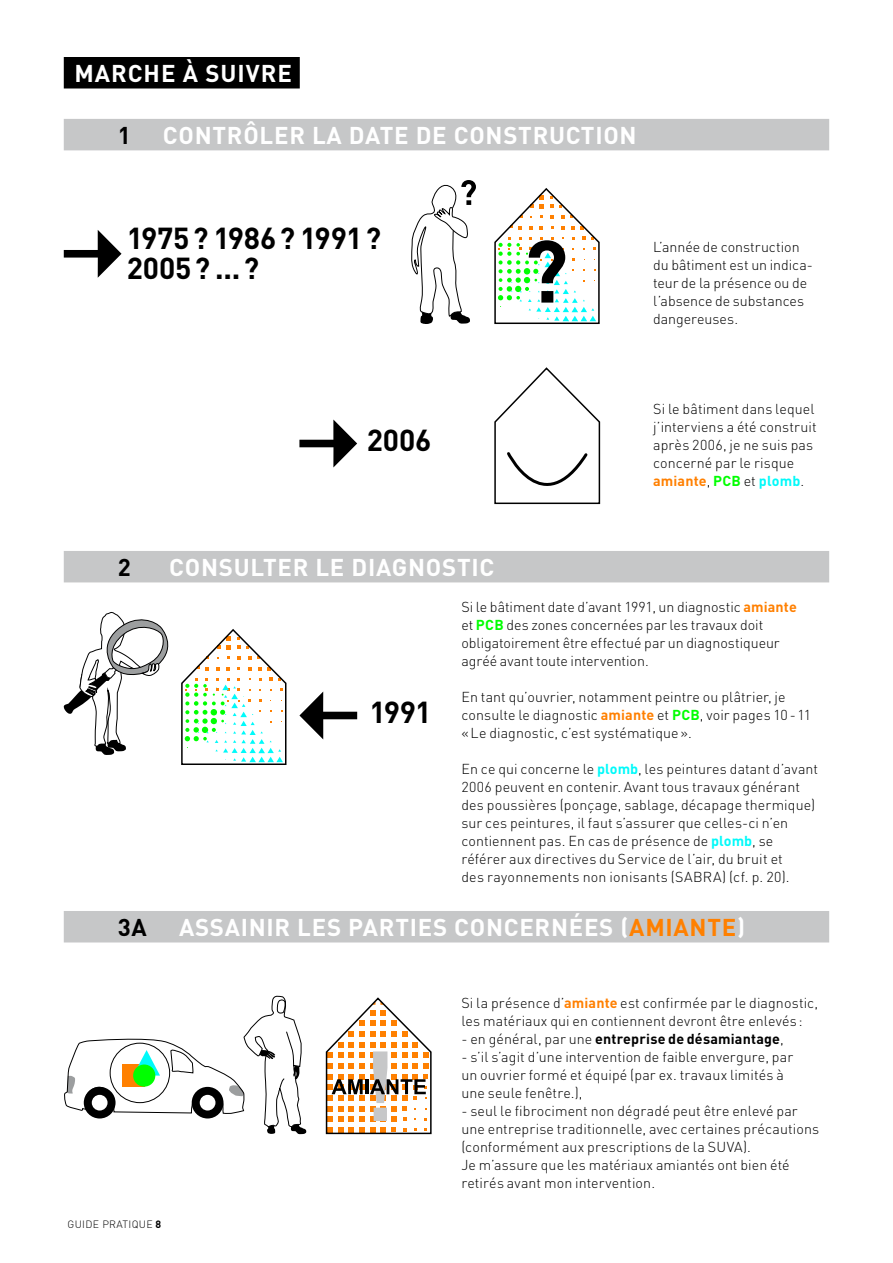
<style>
.page{position:relative;width:893px;height:1263px;background:#fff}
.page>*{position:absolute;margin:0;border:0;box-sizing:border-box;transform-origin:0 0}
.t1{font:700 30px/30px "DIN Pro";letter-spacing:-.01em;color:#000}
.t2{font:700 24px "DIN";letter-spacing:.03em;color:#fff}
.t3{font:700 24px "DIN Pro";letter-spacing:.04em;color:#fff}
.t4{font:700 24px "DIN";letter-spacing:.03em;color:#ff8000}
.t5{font:700 24px "DIN";color:#000}
.t6{font:300 14.25px/18px "DIN Pro";letter-spacing:.005em;color:#000}
.t7{font:700 14.25px "DIN Pro";letter-spacing:.01em;color:#000}
.t8{font:300 10.5px "DIN Pro";letter-spacing:.03em;color:#000}
.s1{font-weight:700;color:#ff8000}
.s2{font-weight:700;color:#0f0}
.s3{font-weight:700;color:#00fafa}
.s4{color:#fff}
.s5{font-weight:700}
.s6{font-weight:300}
</style>
<div class="page">
<svg style="left:63px;top:574px;width:224px;height:191px"></svg>
<svg style="left:494px;top:188px;width:106px;height:136px"></svg>
<svg style="left:494px;top:367px;width:107px;height:138px"></svg>
<svg style="left:411px;top:180px;width:65px;height:144px"></svg>
<div style="left:64px;top:57px;width:236px;height:31px;background:#000"></div>
<div style="left:64px;top:119px;width:765px;height:31px;background:#c6c7c8"></div>
<div style="left:64px;top:911px;width:765px;height:31px;background:#c6c7c8"></div>
<svg style="left:299px;top:691px;width:58px;height:48px"></svg>
<svg style="left:299px;top:419px;width:58px;height:48px"></svg>
<svg style="left:64px;top:230px;width:58px;height:48px"></svg>
<div style="left:64px;top:551px;width:765px;height:31px;background:#c6c7c8"></div>
<svg style="left:325px;top:997px;width:107px;height:138px"></svg>
<svg style="left:64px;top:995px;width:242px;height:139px"></svg>
<div style="left:133px;top:1064px;width:22px;height:23px;background:#0f0;border-radius:50%"></div>
<h2 class="t3" style="left:74px;top:53px;width:219px">march e à suivre</h2>
<h2 class="t5" style="left:118px;top:120px;width:15px">1</h2>
<h2 class="t2" style="left:163px;top:120px;width:17px">CONTR</h2>
<h2 class="t2" style="left:243px;top:120px;width:32px">ÔLER</h2>
<h2 class="t2" style="left:312px;top:120px;width:158px">LA DATE DE CONSTRUCTION</h2>
<h1 class="t1" style="left:127px;top:220px;width:256px">1975? 1986? 1991?<br>2005? ...?</h1>
<h1 class="t1" style="left:367px;top:421px;width:66px">2006</h1>
<h2 class="t5" style="left:118px;top:552px;width:15px">2</h2>
<h2 class="t2" style="left:169px;top:552px;width:17px">CONSULTER</h2>
<h2 class="t2" style="left:315px;top:552px;width:180px">LE DIAGNOSTIC</h2>
<p class="t6" style="left:653px;top:237px;width:161px">L’année de construction du bâtiment est un indica&shy;teur de la présence ou de l’absence de substances dangereuses.</p>
<p class="t6" style="left:653px;top:399px;width:165px">Si le bâtiment dans lequel j’interviens a été construit après 2006, je ne suis pas concerné par le risque <span class="s1">amiante</span>, <span class="s2">PCB</span> et <span class="s3">plomb</span>.</p>
<h1 class="t1" style="left:369px;top:693px;width:64px">1991</h1>
<p class="t6" style="left:461px;top:597px;width:337px">Si le bâtiment date d’avant 1991, un diagnostic <span class="s1">amiante </span>et <span class="s2">PCB</span> des zones concernées par les travaux doit obligatoirement être effectué par un diagnostiqueur agréé avant toute intervention.</p>
<p class="t6" style="left:461px;top:687px;width:351px">En tant qu’ouvrier, notamment peintre ou plâtrier, je consulte le diagnostic <span class="s1">amiante</span> et <span class="s2">PCB</span>, voir pages 10-11 «Le diagnostic, c’est systématique».</p>
<p class="t6" style="left:461px;top:759px;width:358px">En ce qui concerne le <span class="s3">plomb</span>, les peintures datant d’avant 2006 peuvent en contenir. Avant tous travaux générant des poussières (ponçage, sablage, décapage thermique) sur ces peintures, il faut s’assurer que celles-ci n’en contiennent pas. En cas de présence de <span class="s3">plomb</span>, se référer aux directives du Service de l’air, du bruit et<br>des rayonnements non ionisants (SAB RA) (cf. p. 20).</p>
<h2 class="t5" style="left:118px;top:912px;width:30px">3A</h2>
<h2 class="t2" style="left:179px;top:912px;width:75px">ASSAINIR</h2>
<h2 class="t2" style="left:297px;top:912px;width:15px">LES</h2>
<h2 class="t2" style="left:348px;top:912px;width:45px">PARTIES</h2>
<h2 class="t2" style="left:454px;top:912px;width:17px">CONCERN</h2>
<h2 class="t4" style="left:569px;top:912px;width:178px"><span class="s4">ÉES (</span>AMIANTE<span class="s4">)</span></h2>
<p class="t8" style="left:68px;top:1216px;width:95px">GUIDE PRATIQUE <span class="s5">8</span></p>
<p class="t6" style="left:461px;top:993px;width:358px">Si la présence d’<span class="s1">amiante</span> est confirmée par le diagnostic, les matériaux qui en contiennent devront être enlevés :</p>
<p class="t7" style="left:461px;top:1027px;width:324px"><span class="s6">- en général, par une</span> entreprise de désamiantage<span class="s6">,</span></p>
<p class="t6" style="left:461px;top:1047px;width:333px">- s’il s’agit d’une intervention de faible envergure, par un ouvrier formé et équipé (par ex. travaux limités à une seule fenêtre.),</p>
<p class="t6" style="left:461px;top:1101px;width:359px">- seul le fibrociment non dégradé peut être enlevé par une entreprise traditionnelle, avec certaines précautions (conformément aux prescriptions de la SUVA).<br>Je m’assure que les matériaux amiantés ont bien été retirés avant mon intervention.</p>
</div>
